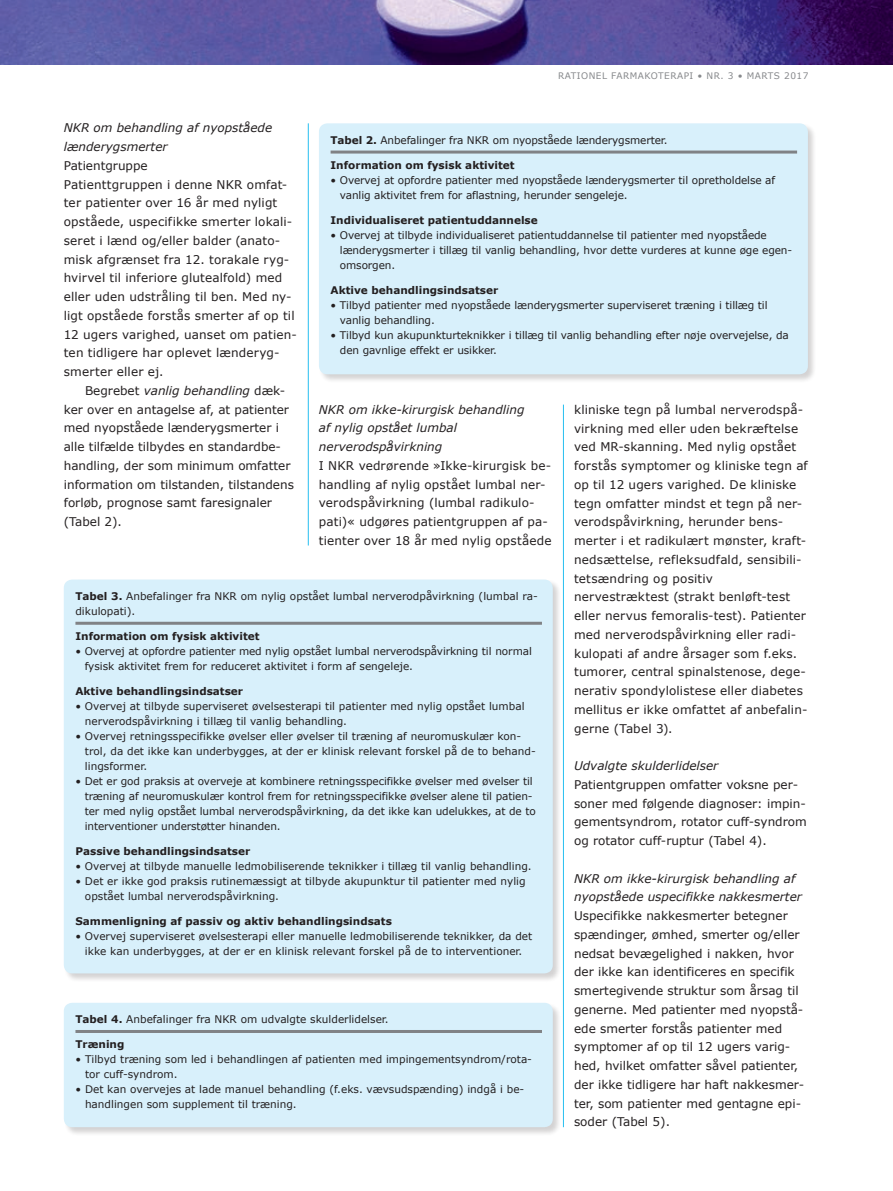
<style>
.page{position:relative;width:893px;height:1191px;background:#fff}
.page>*{position:absolute;margin:0;border:0;box-sizing:border-box;transform-origin:0 0}
.t1{font:12px/18.8px "Verdana";letter-spacing:.005em;color:#231f20}
.t2{font:italic 12px/18.8px "Verdana";color:#231f20}
.t3{font:10.5px/15px "Verdana";letter-spacing:-.005em;color:#231f20}
.t4{font:700 10.5px "Verdana";color:#231f20}
.t5{font:9px "Verdana";letter-spacing:.05em;color:#87898c}
.s1{font-style:italic}
.s2{font-weight:700}
</style>
<div class="page">
<img style="left:0;top:0;width:893px;height:64px">
<hr style="left:563px;top:404px;width:1px;height:723px;background:#26bff0">
<hr style="left:308px;top:123px;width:1px;height:422px;background:#26bff0">
<div style="left:318px;top:123px;width:499px;height:260px;background:#231f20;opacity:.2"></div>
<div style="left:319px;top:123px;width:489px;height:251px;background:#d8f0fb;border-radius:9px"></div>
<hr style="left:331px;top:151px;width:466px;height:3px;background:#808285">
<div style="left:63px;top:579px;width:499px;height:403px;background:#231f20;opacity:.2"></div>
<div style="left:64px;top:579px;width:489px;height:394px;background:#d8f0fb;border-radius:9px"></div>
<hr style="left:75px;top:622px;width:467px;height:3px;background:#808285">
<div style="left:63px;top:1002px;width:499px;height:134px;background:#231f20;opacity:.2"></div>
<div style="left:64px;top:1002px;width:489px;height:125px;background:#d8f0fb;border-radius:9px"></div>
<hr style="left:75px;top:1030px;width:467px;height:3px;background:#808285">
<p class="t5" style="left:558px;top:69px;width:252px">RATIONEL FARMAKOTERAPI • NR. 3 • MARTS 2017</p>
<p class="t2" style="left:64px;top:118px;width:210px">NKR om behandling af nyopståede lænderygsmerter</p>
<p class="t1" style="left:64px;top:156px;width:235px">Patientgruppe<br>Patienttgruppen i denne NKR omfat&shy;ter patienter over 16 år med nyligt opståede, uspecifikke smerter lokali&shy;seret i lænd og/eller balder (anato&shy;misk afgrænset fra 12. torakale ryg&shy;hvirvel til inferiore glutealfold) med eller uden udstråling til ben. Med ny&shy;ligt opståede forstås smerter af op til 12 ugers varighed, uanset om patien&shy;ten tidligere har oplevet lænderyg&shy;smerter eller ej.</p>
<p class="t1" style="left:64px;top:381px;width:232px;text-indent:21px">Begrebet <span class="s1">vanlig behandling</span> dæk&shy;ker over en antagelse af, at patienter med nyopståede lænderygsmerter i alle tilfælde tilbydes en standardbe&shy;handling, der som minimum omfatter information om tilstanden, tilstandens forløb, prognose samt faresignaler (Tabel 2).</p>
<p class="t3" style="left:331px;top:132px;width:339px"><span class="s2">Tabel 2.</span> Anbefalinger fra NKR om nyopståede lænderygsmerter.</p>
<p class="t4" style="left:331px;top:157px;width:186px">Information om fysisk aktivitet</p>
<p class="t3" style="left:340px;top:172px;width:437px;text-indent:-9px">• Overvej at opfordre patienter med nyopståede lænderygsmerter til opretholdelse af vanlig aktivitet frem for aflastning, herunder sengeleje.</p>
<p class="t4" style="left:331px;top:212px;width:209px">Individualiseret patientuddannelse</p>
<p class="t3" style="left:340px;top:227px;width:454px;text-indent:-9px">• Overvej at tilbyde individualiseret patientuddannelse til patienter med nyopståede lænderygsmerter i tillæg til vanlig behandling, hvor dette vurderes at kunne øge egen&shy;omsorgen.</p>
<p class="t4" style="left:331px;top:282px;width:169px">Aktive behandlingsindsatser</p>
<p class="t3" style="left:340px;top:297px;width:429px;text-indent:-9px">• Tilbyd patienter med nyopståede lænderygsmerter superviseret træning i tillæg til vanlig behandling.</p>
<p class="t3" style="left:340px;top:327px;width:450px;text-indent:-9px">• Tilbyd kun akupunkturteknikker i tillæg til vanlig behandling efter nøje overvejelse, da den gavnlige effekt er usikker.</p>
<p class="t1" style="left:574px;top:400px;width:235px">kliniske tegn på lumbal nerverodspå&shy;virkning med eller uden bekræftelse ved MR-skanning. Med nylig opstået forstås symptomer og kliniske tegn af op til 12 ugers varighed. De kliniske tegn omfatter mindst et tegn på ner&shy;verodspåvirkning, herunder bens&shy;merter i et radikulært mønster, kraft&shy;nedsættelse, refleksudfald, sensibili&shy;tetsændring og positiv nervestræktest (strakt benløft-test eller nervus femoralis-test). Patienter med nerverodspåvirkning eller radi&shy;kulopati af andre årsager som f.eks. tumorer, central spinalstenose, dege&shy;nerativ spondylolistese eller diabetes mellitus er ikke omfattet af anbefalin&shy;gerne (Tabel 3).</p>
<p class="t2" style="left:574px;top:756px;width:146px">Udvalgte skulderlidelser</p>
<p class="t1" style="left:574px;top:775px;width:234px">Patientgruppen omfatter voksne per&shy;soner med følgende diagnoser: impin&shy;gementsyndrom, rotator cuff-syndrom og rotator cuff-ruptur (Tabel 4).</p>
<p class="t2" style="left:574px;top:869px;width:229px">NKR om ikke-kirurgisk behandling af nyopståede uspecifikke nakkesmerter</p>
<p class="t1" style="left:574px;top:906px;width:232px">Uspecifikke nakkesmerter betegner spændinger, ømhed, smerter og/eller nedsat bevægelighed i nakken, hvor der ikke kan identificeres en specifik smertegivende struktur som årsag til generne. Med patienter med nyopstå&shy;ede smerter forstås patienter med symptomer af op til 12 ugers varig&shy;hed, hvilket omfatter såvel patienter, der ikke tidligere har haft nakkesmer&shy;ter, som patienter med gentagne epi&shy;soder (Tabel 5).</p>
<p class="t2" style="left:319px;top:400px;width:207px">NKR om ikke-kirurgisk behandling af nylig opstået lumbal nerverodspåvirkning</p>
<p class="t1" style="left:319px;top:456px;width:234px">I NKR vedrørende »Ikke-kirurgisk be&shy;handling af nylig opstået lumbal ner&shy;verodspåvirkning (lumbal radikulo&shy;pati)« udgøres patientgruppen af pa&shy;tienter over 18 år med nylig opståede</p>
<p class="t3" style="left:75px;top:588px;width:464px"><span class="s2">Tabel 3.</span> Anbefalinger fra NKR om nylig opstået lumbal nerverodpåvirkning (lumbal ra&shy;dikulopati).</p>
<p class="t4" style="left:75px;top:628px;width:186px">Information om fysisk aktivitet</p>
<p class="t3" style="left:85px;top:643px;width:449px;text-indent:-9px">• Overvej at opfordre patienter med nylig opstået lumbal nerverodspåvirkning til normal fysisk aktivitet frem for reduceret aktivitet i form af sengeleje.</p>
<p class="t4" style="left:75px;top:683px;width:169px">Aktive behandlingsindsatser</p>
<p class="t3" style="left:85px;top:698px;width:441px;text-indent:-10px">• Overvej at tilbyde superviseret øvelsesterapi til patienter med nylig opstået lumbal nerverodspåvirkning i tillæg til vanlig behandling.</p>
<p class="t3" style="left:85px;top:728px;width:452px;text-indent:-10px">• Overvej retningsspecifikke øvelser eller øvelser til træning af neuromuskulær kon&shy;trol, da det ikke kan underbygges, at der er klinisk relevant forskel på de to behand&shy;lingsformer.</p>
<p class="t3" style="left:85px;top:773px;width:453px;text-indent:-9px">• Det er god praksis at overveje at kombinere retningsspecifikke øvelser med øvelser til træning af neuromuskulær kontrol frem for retningsspecifikke øvelser alene til patien&shy;ter med nylig opstået lumbal nerverodspåvirkning, da det ikke kan udelukkes, at de to interventioner understøtter hinanden.</p>
<p class="t4" style="left:75px;top:843px;width:176px">Passive behandlingsindsatser</p>
<p class="t3" style="left:75px;top:858px;width:458px">• Overvej at tilbyde manuelle ledmobiliserende teknikker i tillæg til vanlig behandling.</p>
<p class="t3" style="left:85px;top:873px;width:442px;text-indent:-10px">• Det er ikke god praksis rutinemæssigt at tilbyde akupunktur til patienter med nylig opstået lumbal nerverodspåvirkning.</p>
<p class="t4" style="left:75px;top:913px;width:318px">Sammenligning af passiv og aktiv behandlingsindsats</p>
<p class="t3" style="left:75px;top:928px;width:458px;text-align:center">• Overvej superviseret øvelsesterapi eller manuelle ledmobiliserende teknikker, da det ikke kan underbygges, at der er en klinisk relevant forskel på de to interventioner.</p>
<p class="t3" style="left:75px;top:1011px;width:315px"><span class="s2">Tabel 4.</span> Anbefalinger fra NKR om udvalgte skulderlidelser.</p>
<p class="t4" style="left:75px;top:1036px;width:50px">Træning</p>
<p class="t3" style="left:85px;top:1051px;width:449px;text-indent:-10px">• Tilbyd træning som led i behandlingen af patienten med impingementsyndrom/rota&shy;tor cuff-syndrom.</p>
<p class="t3" style="left:85px;top:1081px;width:441px;text-indent:-10px">• Det kan overvejes at lade manuel behandling (f.eks. vævsudspænding) indgå i be&shy;handlingen som supplement til træning.</p>
</div>
